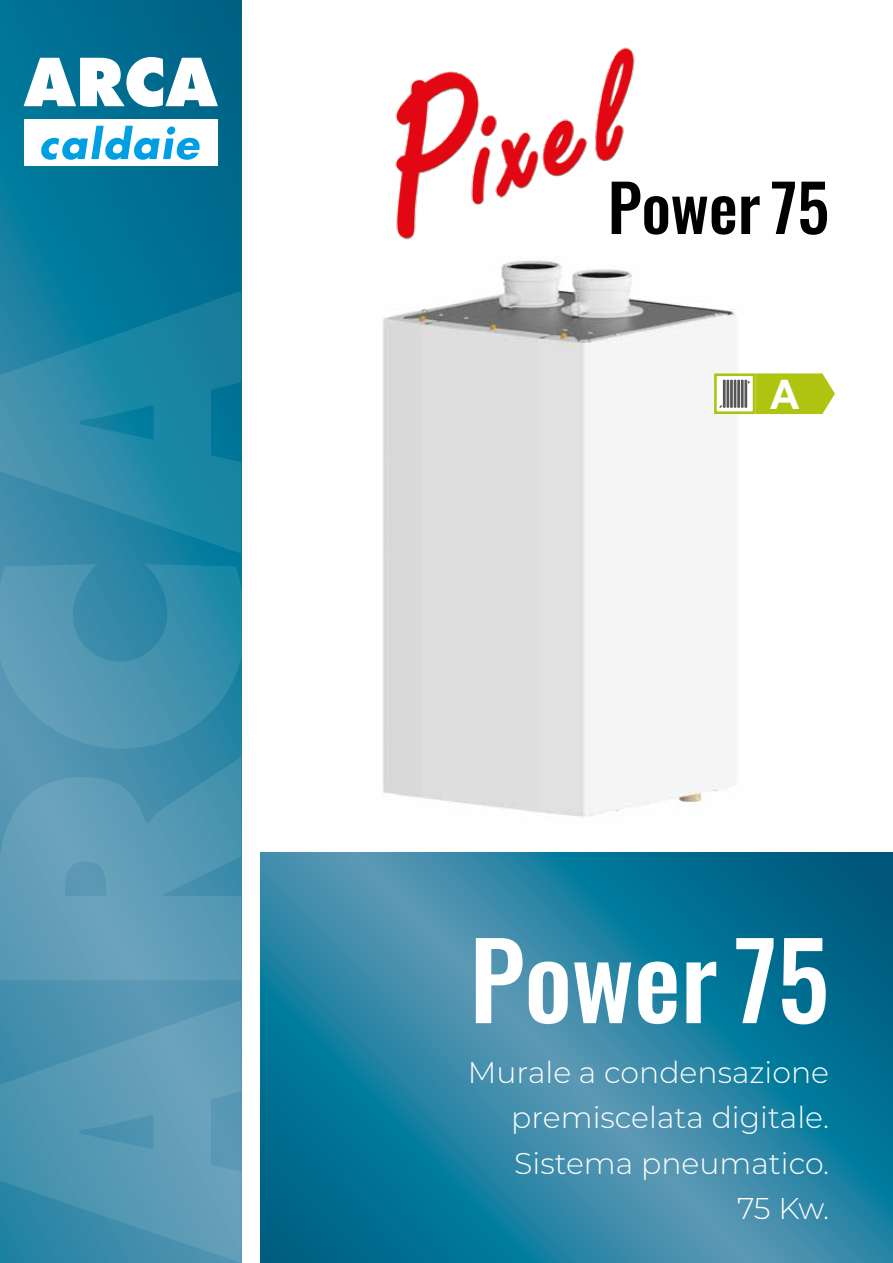
<style>
.page{position:relative;width:893px;height:1263px;background:#fff}
.page>*{position:absolute;margin:0;border:0;box-sizing:border-box;transform-origin:0 0}
.t1{font:500 105px "Oswald";color:#fff}
.t2{font:500 64.65px "Oswald";color:#000}
.t3{font:700 40.65px "Arial";color:#fff}
.t4{font:300 30px/45.5px "Montserrat";color:#fff;text-align:right}
</style>
<div class="page">
<img style="left:296px;top:260px;width:527px;height:593px">
<div style="left:714px;top:373px;width:41px;height:41px;background:#fff;border:3px solid #afc410"></div>
<svg style="left:719px;top:373px;width:116px;height:41px;background:#b5c348"></svg>
<div style="left:0;top:0;width:242px;height:1263px;background:linear-gradient(to right,#037c9e,#006689)"></div>
<svg style="left:0;top:291px;width:242px;height:972px;background:#4391ae"></svg>
<div style="left:24px;top:120px;width:194px;height:46px;background:#fff"></div>
<svg style="left:24px;top:57px;width:194px;height:50px"></svg>
<svg style="left:41px;top:126px;width:159px;height:34px"></svg>
<svg style="left:261px;top:853px;width:632px;height:410px;background:#2480a0"></svg>
<img style="left:395px;top:47px;width:240px;height:193px">
<h2 class="t2" style="left:608px;top:174px;width:223px">Power 75</h2>
<h3 class="t3" style="left:770px;top:367px;width:31px">A</h3>
<h1 class="t1" style="left:469px;top:925px;width:361px">Power 75</h1>
<p class="t4" style="left:468px;top:1049px;width:363px">Murale a condensazione premiscelata digitale.<br>Sistema pneumatico.<br>75 Kw.</p>
</div>
